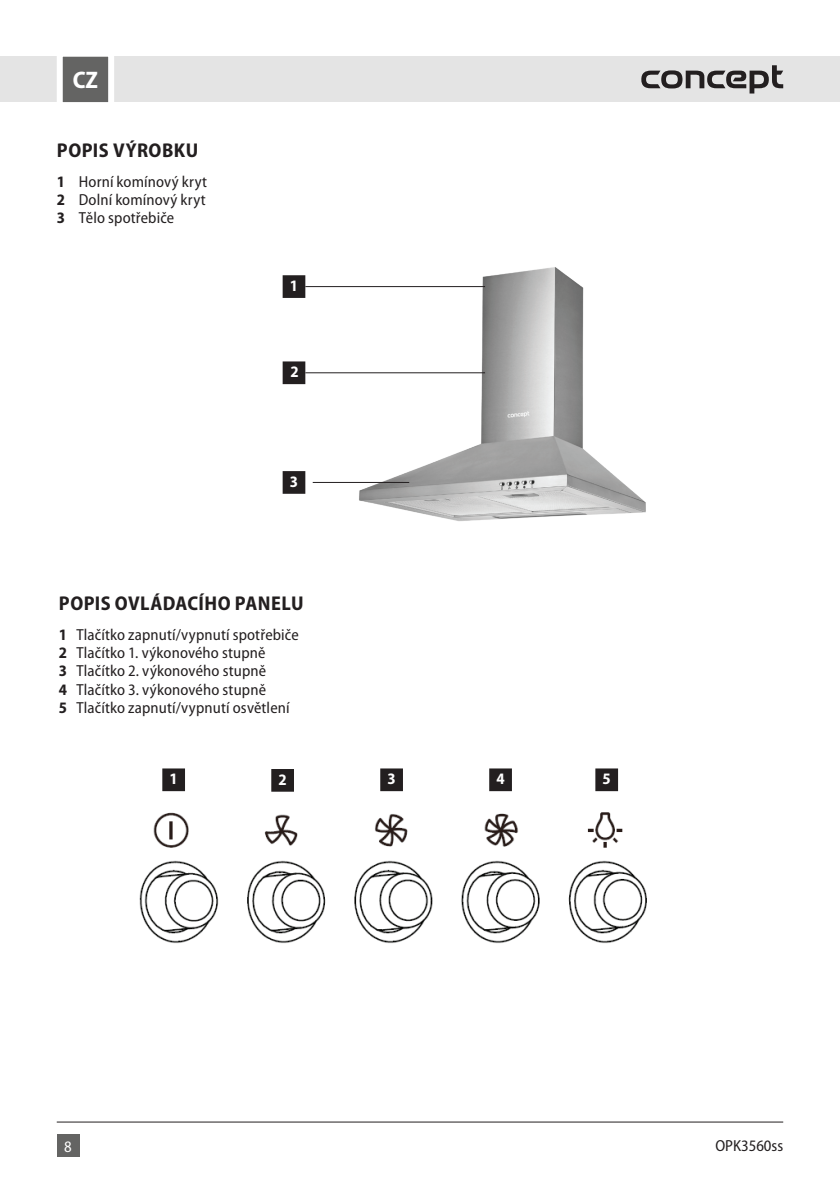
<style>
.page{position:relative;width:840px;height:1191px;background:#fff}
.page>*{position:absolute;margin:0;border:0;box-sizing:border-box;transform-origin:0 0}
.t1{font:700 semi-condensed 24px "Myriad Pro";color:#fff}
.t2{font:700 semi-condensed 20px "Myriad Pro";letter-spacing:.025em;color:#231f20}
.t3{font:semi-condensed 16px/18.4px "Myriad Pro";letter-spacing:.01em;color:#231f20;text-align:justify}
.t4{font:700 semi-condensed 16px "Myriad Pro";color:#fff}
.t5{font:semi-condensed 16px "Myriad Pro";color:#fff}
.s1{font-weight:700}
</style>
<div class="page">
<div style="left:57px;top:1134px;width:22px;height:23px;background:#646463"></div>
<hr style="left:57px;top:1121px;width:725px;height:1px;background:#231f20">
<div style="left:0;top:57px;width:839px;height:45px;background:#e4e4e4"></div>
<svg style="left:641px;top:65px;width:141px;height:29px"></svg>
<svg style="left:54px;top:56px;width:63px;height:47px;background:#909090"></svg>
<img style="left:139px;top:812px;width:508px;height:131px">
<div style="left:163px;top:769px;width:21px;height:21px;background:#231f20"></div>
<div style="left:162px;top:768px;width:23px;height:23px;border:2px solid #231f20"></div>
<div style="left:272px;top:770px;width:21px;height:20px;background:#231f20"></div>
<div style="left:271px;top:769px;width:23px;height:22px;border:2px solid #231f20"></div>
<div style="left:381px;top:769px;width:21px;height:21px;background:#231f20"></div>
<div style="left:380px;top:768px;width:23px;height:23px;border:2px solid #231f20"></div>
<div style="left:490px;top:769px;width:20px;height:21px;background:#231f20"></div>
<div style="left:489px;top:768px;width:22px;height:23px;border:2px solid #231f20"></div>
<div style="left:596px;top:769px;width:20px;height:21px;background:#231f20"></div>
<div style="left:595px;top:768px;width:22px;height:23px;border:2px solid #231f20"></div>
<img style="left:341px;top:267px;width:305px;height:254px">
<div style="left:283px;top:276px;width:21px;height:21px;background:#231f20"></div>
<div style="left:282px;top:275px;width:23px;height:23px;border:2px solid #231f20"></div>
<div style="left:283px;top:362px;width:21px;height:21px;background:#231f20"></div>
<div style="left:282px;top:361px;width:23px;height:23px;border:2px solid #231f20"></div>
<div style="left:283px;top:472px;width:21px;height:21px;background:#231f20"></div>
<div style="left:282px;top:471px;width:23px;height:23px;border:2px solid #231f20"></div>
<hr style="left:305px;top:286px;width:180px;height:1px;background:#231f20">
<hr style="left:305px;top:372px;width:180px;height:1px;background:#231f20">
<hr style="left:312px;top:482px;width:97px;height:1px;background:#231f20">
<h1 class="t1" style="left:73px;top:67px;width:27px">CZ</h1>
<p class="t2" style="left:57px;top:139px;width:143px">POPIS VÝROBKU</p>
<p class="t3" style="left:57px;top:172px;width:152px"><span class="s1">1</span> Horní komínový kryt <span class="s1">2</span> Dolní komínový kryt <span class="s1">3</span> Tělo spotřebiče</p>
<p class="t4" style="left:290px;top:277px;width:10px">1</p>
<p class="t4" style="left:290px;top:363px;width:10px">2</p>
<p class="t4" style="left:290px;top:473px;width:10px">3</p>
<p class="t2" style="left:59px;top:592px;width:246px">POPIS OVLÁDACÍHO PANELU</p>
<p class="t3" style="left:59px;top:625px;width:241px;text-align:left"><span class="s1">1</span> Tlačítko zapnutí/vypnutí spotřebiče <span class="s1">2</span> Tlačítko 1. výkonového stupně<br><span class="s1">3</span> Tlačítko 2. výkonového stupně<br><span class="s1">4</span> Tlačítko 3. výkonového stupně<br><span class="s1">5</span> Tlačítko zapnutí/vypnutí osvětlení</p>
<p class="t4" style="left:169px;top:770px;width:10px">1</p>
<p class="t4" style="left:278px;top:770px;width:10px">2</p>
<p class="t4" style="left:387px;top:770px;width:10px">3</p>
<p class="t4" style="left:496px;top:770px;width:10px">4</p>
<p class="t4" style="left:602px;top:770px;width:10px">5</p>
<p class="t5" style="left:64px;top:1138px;width:9px">8</p>
<p class="t3" style="left:715px;top:1136px;width:69px">OPK3560ss</p>
</div>
